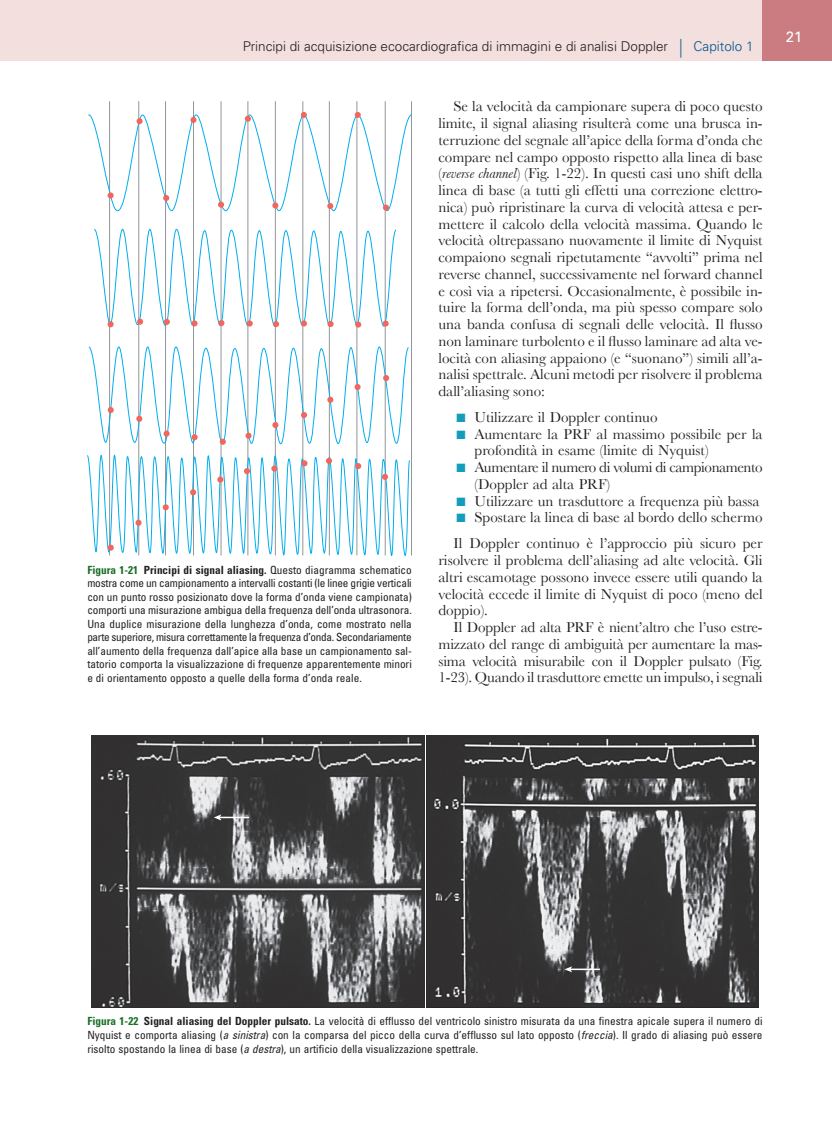
<style>
.page{position:relative;width:832px;height:1130px;background:#fff}
.page>*{position:absolute;margin:0;border:0;box-sizing:border-box;transform-origin:0 0}
.t1{font:15px/16.8px "Baskerville";color:#231f20;text-align:justify}
.t2{font:15px/16.8px "Baskerville";letter-spacing:-.025em;color:#231f20}
.t3{font:15px "Univers";color:#fff}
.t4{font:300 13.5px "Univers";color:#231f20}
.t5{font:condensed 11.25px/13.5px "Univers";color:#231f20;text-align:justify}
.s1{font-size:18.75px;color:#01548f}
.s2{color:#01548f}
.s3{font-weight:700;color:#196e26}
.s4{font-weight:700}
.s5{font-style:italic}
.s6{color:#149cbb}
</style>
<div class="page">
<hr style="left:0;top:0;width:1px;height:61px;background:#f2dfde">
<div style="left:1px;top:0;width:824px;height:61px;background:#f2dfde"></div>
<div style="left:762px;top:0;width:70px;height:61px;background:#ca7c81"></div>
<hr style="left:109px;top:101px;width:1px;height:454px;background:#939598">
<hr style="left:138px;top:101px;width:1px;height:454px;background:#939598">
<hr style="left:165px;top:101px;width:1px;height:454px;background:#939598">
<hr style="left:193px;top:101px;width:1px;height:454px;background:#939598">
<hr style="left:221px;top:101px;width:1px;height:454px;background:#939598">
<hr style="left:247px;top:101px;width:1px;height:454px;background:#939598">
<hr style="left:275px;top:101px;width:1px;height:454px;background:#939598">
<hr style="left:302px;top:101px;width:1px;height:454px;background:#939598">
<hr style="left:329px;top:101px;width:1px;height:454px;background:#939598">
<hr style="left:356px;top:101px;width:1px;height:454px;background:#939598">
<hr style="left:385px;top:101px;width:1px;height:454px;background:#939598">
<hr style="left:411px;top:101px;width:1px;height:454px;background:#939598">
<svg style="left:87px;top:108px;width:325px;height:447px"></svg>
<svg style="left:108px;top:192px;width:6px;height:6px"></svg>
<svg style="left:108px;top:321px;width:6px;height:6px"></svg>
<div style="left:137px;top:318px;width:6px;height:7px;background:#f1665d;border-radius:50%"></div>
<svg style="left:164px;top:319px;width:6px;height:6px"></svg>
<svg style="left:191px;top:320px;width:6px;height:6px"></svg>
<svg style="left:218px;top:320px;width:6px;height:6px"></svg>
<svg style="left:247px;top:320px;width:6px;height:6px"></svg>
<svg style="left:273px;top:321px;width:6px;height:6px"></svg>
<svg style="left:301px;top:320px;width:6px;height:6px"></svg>
<svg style="left:327px;top:321px;width:6px;height:6px"></svg>
<svg style="left:355px;top:321px;width:6px;height:6px"></svg>
<div style="left:382px;top:320px;width:7px;height:6px;background:#f1665d;border-radius:50%"></div>
<svg style="left:383px;top:375px;width:6px;height:6px"></svg>
<svg style="left:354px;top:384px;width:6px;height:6px"></svg>
<div style="left:327px;top:396px;width:6px;height:7px;background:#f1665d;border-radius:50%"></div>
<svg style="left:301px;top:412px;width:6px;height:6px"></svg>
<svg style="left:272px;top:422px;width:6px;height:6px"></svg>
<svg style="left:245px;top:432px;width:6px;height:6px"></svg>
<svg style="left:220px;top:438px;width:6px;height:6px"></svg>
<svg style="left:192px;top:434px;width:6px;height:6px"></svg>
<div style="left:163px;top:430px;width:7px;height:6px;background:#f1665d;border-radius:50%"></div>
<div style="left:136px;top:415px;width:6px;height:7px;background:#f1665d;border-radius:50%"></div>
<svg style="left:108px;top:407px;width:6px;height:6px"></svg>
<svg style="left:108px;top:544px;width:6px;height:6px"></svg>
<div style="left:135px;top:519px;width:7px;height:6px;background:#f1665d;border-radius:50%"></div>
<svg style="left:163px;top:504px;width:6px;height:6px"></svg>
<svg style="left:190px;top:489px;width:6px;height:6px"></svg>
<svg style="left:217px;top:476px;width:6px;height:6px"></svg>
<svg style="left:244px;top:468px;width:6px;height:6px"></svg>
<svg style="left:271px;top:465px;width:6px;height:6px"></svg>
<svg style="left:301px;top:460px;width:6px;height:6px"></svg>
<svg style="left:326px;top:458px;width:6px;height:6px"></svg>
<svg style="left:355px;top:463px;width:6px;height:6px"></svg>
<svg style="left:382px;top:474px;width:6px;height:6px"></svg>
<svg style="left:163px;top:195px;width:6px;height:6px"></svg>
<div style="left:218px;top:201px;width:6px;height:7px;background:#f1665d;border-radius:50%"></div>
<svg style="left:272px;top:202px;width:6px;height:6px"></svg>
<svg style="left:327px;top:203px;width:6px;height:6px"></svg>
<div style="left:383px;top:204px;width:6px;height:7px;background:#f1665d;border-radius:50%"></div>
<svg style="left:355px;top:112px;width:6px;height:6px"></svg>
<svg style="left:301px;top:112px;width:6px;height:6px"></svg>
<svg style="left:245px;top:116px;width:6px;height:6px"></svg>
<svg style="left:190px;top:117px;width:6px;height:6px"></svg>
<div style="left:136px;top:118px;width:7px;height:6px;background:#f1665d;border-radius:50%"></div>
<img style="left:426px;top:735px;width:332px;height:272px">
<hr style="left:570px;top:968px;width:30px;height:1px;background:#fff">
<svg style="left:564px;top:966px;width:8px;height:6px"></svg>
<img style="left:92px;top:735px;width:332px;height:272px">
<hr style="left:219px;top:816px;width:30px;height:2px;background:#fff">
<svg style="left:214px;top:814px;width:7px;height:6px"></svg>
<p class="t4" style="left:243px;top:38px;width:512px">Principi di acquisizione ecocardiografica di immagini e di analisi Doppler <span class="s1">|</span> <span class="s2">Capitolo 1</span></p>
<p class="t5" style="left:87px;top:562px;width:326px"><span class="s3">Figura 1-21</span> <span class="s4">Principi di signal aliasing.</span> Questo diagramma schematico mostra come un campionamento a intervalli costanti (le linee grigie verticali con un punto rosso posizionato dove la forma d’onda viene campionata) comporti una misurazione ambigua della frequenza dell’onda ultrasonora.<br>Una duplice misurazione della lunghezza d’onda, come mostrato nella parte superiore, misura correttamente la frequenza d’onda. Secondariamente all’aumento della frequenza dall’apice alla base un campionamento sal&shy;tatorio comporta la visualizzazione di frequenze apparentemente minori e di orientamento opposto a quelle della forma d’onda reale.</p>
<p class="t1" style="left:438px;top:98px;width:326px;text-indent:15px">Se la velocità da campionare supera di poco questo limite, il signal aliasing risulterà come una brusca in&shy;terruzione del segnale all’apice della forma d’onda che compare nel campo opposto rispetto alla linea di base (<span class="s5">reverse channel</span>) (Fig. 1-22). In questi casi uno shift della linea di base (a tutti gli effetti una correzione elettro&shy;nica) può ripristinare la curva di velocità attesa e per&shy;mettere il calcolo della velocità massima. Quando le velocità oltrepassano nuovamente il limite di Nyquist compaiono segnali ripetutamente “avvolti” prima nel reverse channel, successivamente nel forward channel e così via a ripetersi. Occasionalmente, è possibile in&shy;tuire la forma dell’onda, ma più spesso compare solo una banda confusa di segnali delle velocità. Il flusso non laminare turbolento e il flusso laminare ad alta ve&shy;locità con aliasing appaiono (e “suonano”) simili all’a&shy;nalisi spettrale. Alcuni metodi per risolvere il problema dall’aliasing sono:</p>
<p class="t1" style="left:456px;top:408px;width:202px"><span class="s6">■</span> Utilizzare il Doppler continuo</p>
<p class="t1" style="left:474px;top:425px;width:290px;text-indent:-18px"><span class="s6">■</span> Aumentare la PRF al massimo possibile per la profondità in esame (limite di Nyquist)</p>
<p class="t2" style="left:474px;top:459px;width:290px;text-indent:-18px"><span class="s6">■</span> Aumentare il numero di volumi di campionamento (Doppler ad alta PRF)</p>
<p class="t1" style="left:456px;top:492px;width:305px"><span class="s6">■</span> Utilizzare un trasduttore a frequenza più bassa</p>
<p class="t1" style="left:453px;top:504px;width:311px;line-height:26px"><span class="s6">■</span> Spostare la linea di base al bordo dello schermo<br>Il Doppler continuo è l’approccio più sicuro per</p>
<p class="t1" style="left:438px;top:551px;width:326px">risolvere il problema dell’aliasing ad alte velocità. Gli altri escamotage possono invece essere utili quando la velocità eccede il limite di Nyquist di poco (meno del doppio).</p>
<p class="t1" style="left:438px;top:618px;width:326px;text-indent:15px">Il Doppler ad alta PRF è nient’altro che l’uso estre&shy;mizzato del range di ambiguità per aumentare la mas&shy;sima velocità misurabile con il Doppler pulsato (Fig.<br>1-23). Quando il trasduttore emette un impulso, i segnali</p>
<p class="t3" style="left:785px;top:27px;width:18px">21</p>
<p class="t5" style="left:87px;top:1014px;width:677px"><span class="s3">Figura 1-22</span> <span class="s4">Signal aliasing del Doppler pulsato.</span> La velocità di efflusso del ventricolo sinistro misurata da una finestra apicale supera il numero di Nyquist e comporta aliasing (<span class="s5">a sinistra</span>) con la comparsa del picco della curva d’efflusso sul lato opposto (<span class="s5">freccia</span>). Il grado di aliasing può essere risolto spostando la linea di base (<span class="s5">a destra</span>), un artificio della visualizzazione spettrale.</p>
</div>
